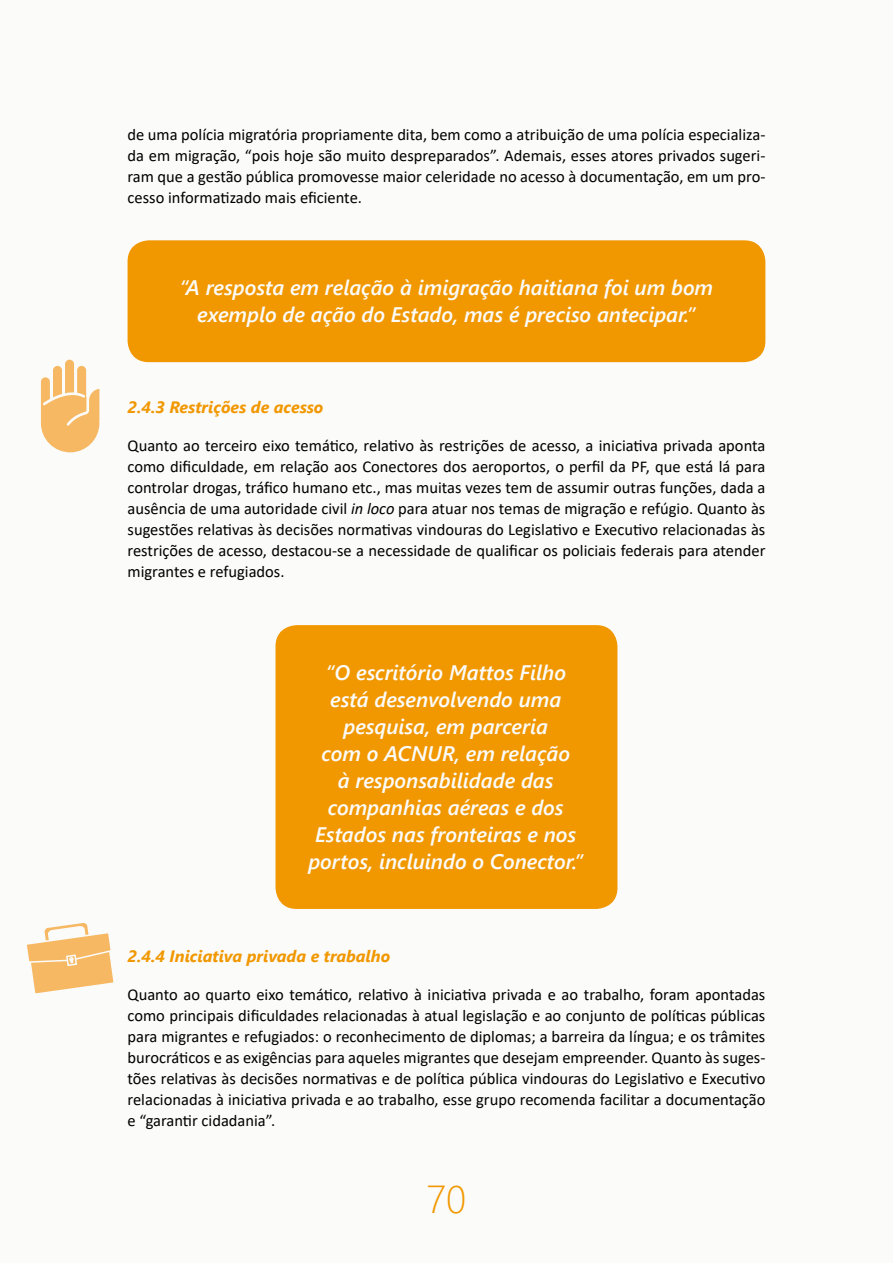
<style>
.page{position:relative;width:893px;height:1263px;background:#fbfbfa}
.page>*{position:absolute;margin:0;border:0;box-sizing:border-box;transform-origin:0 0}
.t1{font:300 39px "Segoe UI";color:#f19800}
.t2{font:italic 600 21px/27px "Segoe UI";color:#fbfbfa;text-align:center}
.t3{font:16.5px/21px "Calibri";color:#000;text-align:justify}
.t4{font:italic 700 16.5px "Segoe UI";color:#f19800}
.s1{font-style:italic}
</style>
<div class="page">
<div style="left:128px;top:240px;width:637px;height:122px;background:#f19800;border-radius:21px"></div>
<div style="left:275px;top:625px;width:342px;height:284px;background:#f19800;border-radius:21px"></div>
<svg style="left:40px;top:359px;width:60px;height:94px"></svg>
<svg style="left:27px;top:923px;width:87px;height:71px"></svg>
<p class="t3" style="left:128px;top:124px;width:639px">de uma polícia migratória propriamente dita, bem como a atribuição de uma polícia especializa&shy;da em migração, “pois hoje são muito despreparados”. Ademais, esses atores privados sugeri&shy;ram que a gestão pública promovesse maior celeridade no acesso à documentação, em um pro&shy;cesso informatizado mais eficiente.</p>
<p class="t2" style="left:179px;top:273px;width:535px">“A resposta em relação à imigração haitiana foi um bom exemplo de ação do Estado, mas é preciso antecipar.”</p>
<p class="t4" style="left:128px;top:393px;width:197px">2.4.3 Restrições de acesso</p>
<p class="t3" style="left:128px;top:434px;width:639px">Quanto ao terceiro eixo temático, relativo às restrições de acesso, a iniciativa privada aponta como dificuldade, em relação aos Conectores dos aeroportos, o perfil da PF, que está lá para controlar drogas, tráfico humano etc., mas muitas vezes tem de assumir outras funções, dada a ausência de uma autoridade civil <span class="s1">in loco</span> para atuar nos temas de migração e refúgio. Quanto às sugestões relativas às decisões normativas vindouras do Legislativo e Executivo relacionadas às restrições de acesso, destacou-se a necessidade de qualificar os policiais federais para atender migrantes e refugiados.</p>
<p class="t2" style="left:308px;top:657px;width:276px">“O escritório Mattos Filho está desenvolvendo uma pesquisa, em parceria<br>com o ACNUR, em relação<br>à responsabilidade das companhias aéreas e dos<br>Estados nas fronteiras e nos portos, incluindo o Conector.”</p>
<p class="t4" style="left:128px;top:942px;width:264px">2.4.4 Iniciativa privada e trabalho</p>
<p class="t3" style="left:128px;top:983px;width:639px">Quanto ao quarto eixo temático, relativo à iniciativa privada e ao trabalho, foram apontadas como principais dificuldades relacionadas à atual legislação e ao conjunto de políticas públicas para migrantes e refugiados: o reconhecimento de diplomas; a barreira da língua; e os trâmites burocráticos e as exigências para aqueles migrantes que desejam empreender. Quanto às suges&shy;tões relativas às decisões normativas e de política pública vindouras do Legislativo e Executivo relacionadas à iniciativa privada e ao trabalho, esse grupo recomenda facilitar a documentação e “garantir cidadania”.</p>
<h1 class="t1" style="left:427px;top:1163px;width:41px">70</h1>
</div>
